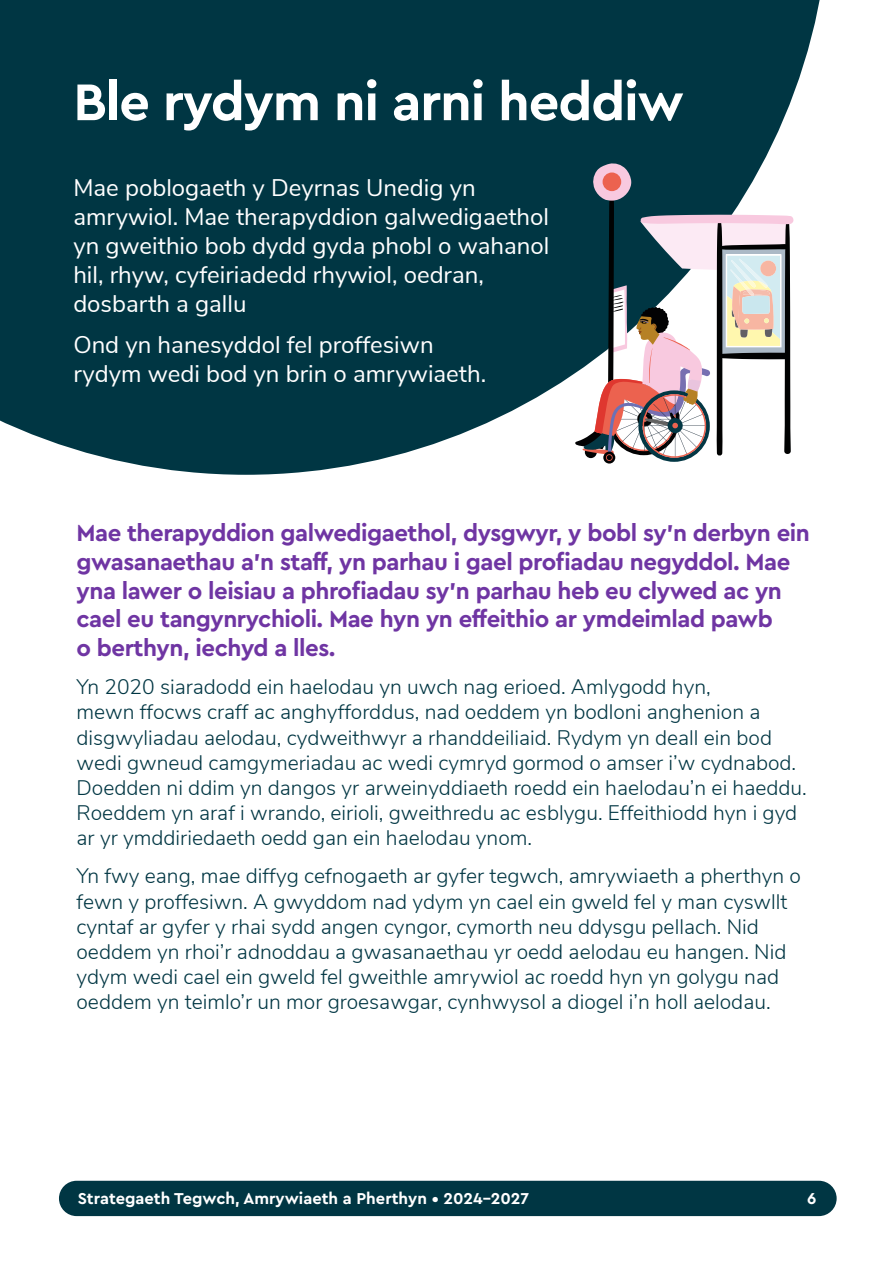
<style>
.page{position:relative;width:893px;height:1263px;background:#fff}
.page>*{position:absolute;margin:0;border:0;box-sizing:border-box;transform-origin:0 0}
.t1{font:700 54px "Cera Pro";letter-spacing:-.02em;color:#fff}
.t2{font:700 24px/28.8px "Cera Pro";letter-spacing:-.02em;color:#6f35a3}
.t3{font:24px/28.8px "Nunito Sans";color:#fff}
.t4{font:300 21px/25.2px "Nunito Sans";color:#003643}
.t5{font:700 16.5px "Cera Pro";color:#fff}
</style>
<div class="page">
<div style="left:59px;top:1181px;width:778px;height:35px;background:#003643;border-radius:18px"></div>
<svg style="left:0;top:0;width:820px;height:475px;background:#164753"></svg>
<svg style="left:603px;top:452px;width:12px;height:12px"></svg>
<svg style="left:575px;top:162px;width:219px;height:300px"></svg>
<h1 class="t1" style="left:73px;top:66px;width:612px">Ble rydym ni arni heddiw</h1>
<p class="t3" style="left:73px;top:172px;width:477px">Mae poblogaeth y Deyrnas Unedig yn amrywiol. Mae therapyddion galwedigaethol yn gweithio bob dydd gyda phobl o wahanol hil, rhyw, cyfeiriadedd rhywiol, oedran, dosbarth a gallu</p>
<p class="t3" style="left:73px;top:329px;width:414px">Ond yn hanesyddol fel proffesiwn rydym wedi bod yn brin o amrywiaeth.</p>
<p class="t2" style="left:77px;top:518px;width:735px">Mae therapyddion galwedigaethol, dysgwyr, y bobl sy’n derbyn ein gwasanaethau a’n staff, yn parhau i gael profiadau negyddol. Mae yna lawer o leisiau a phrofiadau sy’n parhau heb eu clywed ac yn cael eu tangynrychioli. Mae hyn yn effeithio ar ymdeimlad pawb<br>o berthyn, iechyd a lles.</p>
<p class="t4" style="left:77px;top:673px;width:732px">Yn 2020 siaradodd ein haelodau yn uwch nag erioed. Amlygodd hyn,<br>mewn ffocws craff ac anghyfforddus, nad oeddem yn bodloni anghenion a disgwyliadau aelodau, cydweithwyr a rhanddeiliaid. Rydym yn deall ein bod wedi gwneud camgymeriadau ac wedi cymryd gormod o amser i’w cydnabod.<br>Doedden ni ddim yn dangos yr arweinyddiaeth roedd ein haelodau’n ei haeddu.<br>Roeddem yn araf i wrando, eirioli, gweithredu ac esblygu. Effeithiodd hyn i gyd ar yr ymddiriedaeth oedd gan ein haelodau ynom.</p>
<p class="t4" style="left:77px;top:862px;width:726px">Yn fwy eang, mae diffyg cefnogaeth ar gyfer tegwch, amrywiaeth a pherthyn o fewn y proffesiwn. A gwyddom nad ydym yn cael ein gweld fel y man cyswllt cyntaf ar gyfer y rhai sydd angen cyngor, cymorth neu ddysgu pellach. Nid oeddem yn rhoi’r adnoddau a gwasanaethau yr oedd aelodau eu hangen. Nid ydym wedi cael ein gweld fel gweithle amrywiol ac roedd hyn yn golygu nad oeddem yn teimlo’r un mor groesawgar, cynhwysol a diogel i’n holl aelodau.</p>
<p class="t5" style="left:78px;top:1187px;width:453px">Strategaeth Tegwch, Amrywiaeth a Pherthyn • 2024–2027</p>
<p class="t5" style="left:807px;top:1187px;width:11px">6</p>
</div>
